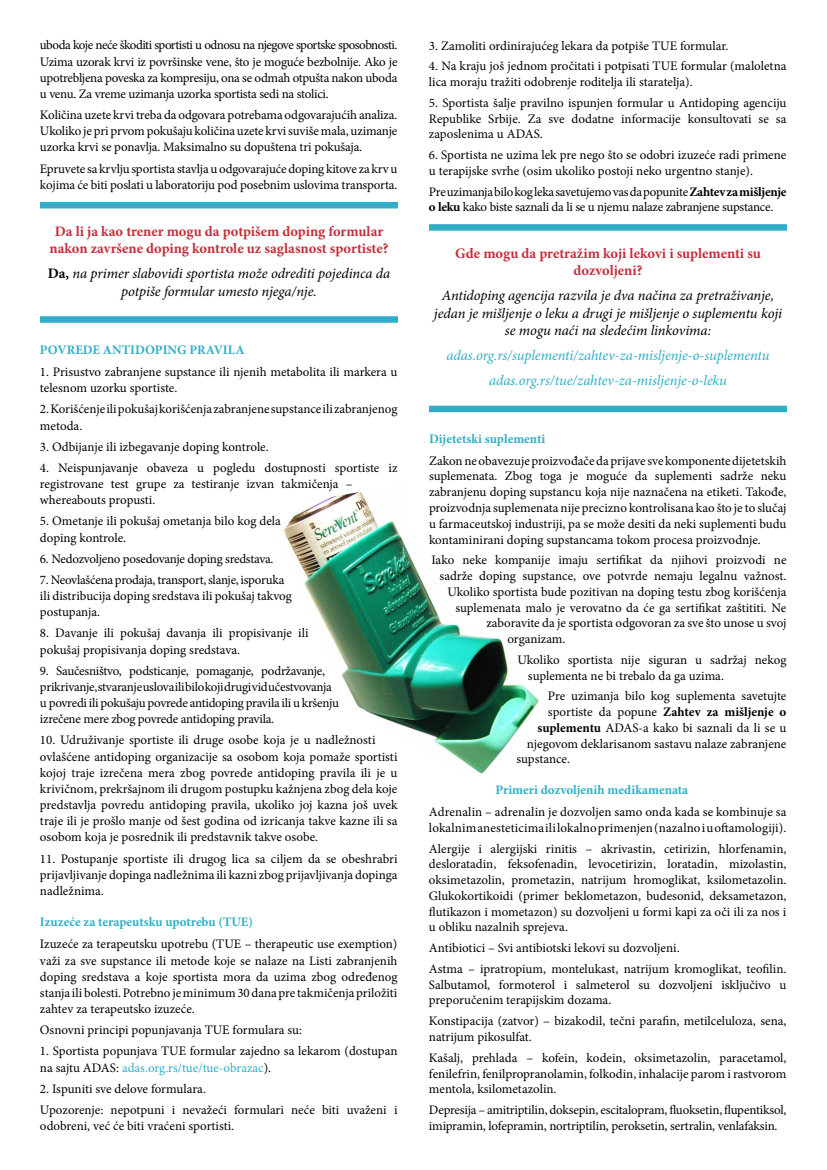
<style>
.page{position:relative;width:827px;height:1170px;background:#fff}
.page>*{position:absolute;margin:0;border:0;box-sizing:border-box;transform-origin:0 0}
.t1{font:italic 14.5px/17.4px "Minion Pro";letter-spacing:-.005em;color:#000;text-align:center}
.t2{font:700 14.5px/17.4px "Minion Pro";color:#c42e3b;text-align:center}
.t3{font:italic 14.5px/24.9px "Minion Pro";letter-spacing:-.005em;color:#30aec7;text-align:center}
.t4{font:13px/16.1px "Minion Pro";letter-spacing:-.005em;color:#000}
.t5{font:700 13px "Minion Pro";color:#30aec7}
.t6{font:700 13px "Minion Pro";color:#000}
.s1{font-weight:700;font-style:normal}
.s2{color:#30aec7}
.s3{font-weight:700}
.s4{font-weight:400}
</style>
<div class="page">
<div style="left:40px;top:202px;width:358px;height:6px;background:#30aec7"></div>
<div style="left:40px;top:316px;width:358px;height:7px;background:#30aec7"></div>
<div style="left:429px;top:224px;width:358px;height:7px;background:#30aec7"></div>
<div style="left:429px;top:406px;width:358px;height:6px;background:#30aec7"></div>
<img style="left:283px;top:492px;width:256px;height:282px">
<p class="t4" style="left:40px;top:37px;width:359px;text-align:justify">uboda koje neće škoditi sportisti u odnosu na njegove sportske sposobnosti.<br>Uzima uzorak krvi iz površinske vene, što je moguće bezbolnije. Ako je upotrebljena poveska za kompresiju, ona se odmah otpušta nakon uboda u venu. Za vreme uzimanja uzorka sportista sedi na stolici.</p>
<p class="t4" style="left:40px;top:107px;width:359px;text-align:justify">Količina uzete krvi treba da odgovara potrebama odgovarajućih analiza.<br>Ukoliko je pri prvom pokušaju količina uzete krvi suviše mala, uzimanje uzorka krvi se ponavlja. Maksimalno su dopuštena tri pokušaja.</p>
<p class="t4" style="left:40px;top:160px;width:359px">Epruvete sa krvlju sportista stavlja u odgovarajuće doping kitove za krv u kojima će biti poslati u laboratoriju pod posebnim uslovima transporta.</p>
<p class="t2" style="left:50px;top:222px;width:341px">Da li ja kao trener mogu da potpišem doping formular nakon završene doping kontrole uz saglasnost sportiste?</p>
<p class="t1" style="left:48px;top:265px;width:344px"><span class="s1">Da,</span> na primer slabovidi sportista može odrediti pojedinca da potpiše formular umesto njega/nje.</p>
<p class="t5" style="left:40px;top:340px;width:206px">POVREDE ANTIDOPING PRAVILA</p>
<p class="t4" style="left:40px;top:364px;width:359px">1. Prisustvo zabranjene supstance ili njenih metabolita ili markera u telesnom uzorku sportiste.</p>
<p class="t4" style="left:40px;top:401px;width:359px">2. Korišćenje ili pokušaj korišćenja zabranjene supstance ili zabranjenog metoda.</p>
<p class="t4" style="left:40px;top:438px;width:230px">3. Odbijanje ili izbegavanje doping kontrole.</p>
<p class="t4" style="left:40px;top:460px;width:359px">4. Neispunjavanje obaveza u pogledu dostupnosti sportiste iz registrovane test grupe za testiranje izvan takmičenja – whereabouts propusti.</p>
<p class="t4" style="left:40px;top:513px;width:242px">5. Ometanje ili pokušaj ometanja bilo kog dela doping kontrole.</p>
<p class="t4" style="left:40px;top:550px;width:235px">6. Nedozvoljeno posedovanje doping sredstava.</p>
<p class="t4" style="left:40px;top:572px;width:253px">7. Neovlašćena prodaja, transport, slanje, isporuka ili distribucija doping sredstava ili pokušaj takvog postupanja.</p>
<p class="t4" style="left:40px;top:625px;width:270px">8. Davanje ili pokušaj davanja ili propisivanje ili pokušaj propisivanja doping sredstava.</p>
<p class="t4" style="left:40px;top:662px;width:300px">9. Saučesništvo, podsticanje, pomaganje, podržavanje, prikrivanje, stvaranje uslova ili bilo koji drugi vid učestvovanja u povredi ili pokušaju povrede antidoping pravila ili u kršenju izrečene mere zbog povrede antidoping pravila.</p>
<p class="t4" style="left:40px;top:732px;width:359px">10. Udruživanje sportiste ili druge osobe koja je u nadležnosti ovlašćene antidoping organizacije sa osobom koja pomaže sportisti kojoj traje izrečena mera zbog povrede antidoping pravila ili je u krivičnom, prekršajnom ili drugom postupku kažnjena zbog dela koje predstavlja povredu antidoping pravila, ukoliko joj kazna još uvek traje ili je prošlo manje od šest godina od izricanja takve kazne ili sa osobom koja je posrednik ili predstavnik takve osobe.</p>
<p class="t4" style="left:40px;top:850px;width:359px;text-align:justify">11. Postupanje sportiste ili drugog lica sa ciljem da se obeshrabri prijavljivanje dopinga nadležnima ili kazni zbog prijavljivanja dopinga nadležnima.</p>
<p class="t5" style="left:40px;top:912px;width:215px">Izuzeće za terapeutsku upotrebu (TUE)</p>
<p class="t4" style="left:40px;top:936px;width:359px;text-align:justify">Izuzeće za terapeutsku upotrebu (TUE – therapeutic use exemption) važi za sve supstance ili metode koje se nalaze na Listi zabranjenih doping sredstava a koje sportista mora da uzima zbog određenog stanja ili bolesti. Potrebno je minimum 30 dana pre takmičenja priložiti zahtev za terapeutsko izuzeće.</p>
<p class="t4" style="left:40px;top:1022px;width:264px">Osnovni principi popunjavanja TUE formulara su:</p>
<p class="t4" style="left:40px;top:1043px;width:359px">1. Sportista popunjava TUE formular zajedno sa lekarom (dostupan na sajtu ADAS: <span class="s2">adas.org.rs/tue/tue-obrazac</span>).</p>
<p class="t4" style="left:40px;top:1078px;width:359px;line-height:21.1px">2. Ispuniti sve delove formulara.<br>Upozorenje: nepotpuni i nevažeći formulari neće biti uvaženi i</p>
<p class="t4" style="left:40px;top:1117px;width:196px">odobreni, već će biti vraćeni sportisti.</p>
<p class="t4" style="left:429px;top:37px;width:301px">3. Zamoliti ordinirajućeg lekara da potpiše TUE formular.</p>
<p class="t4" style="left:429px;top:58px;width:359px;line-height:15.8px">4. Na kraju još jednom pročitati i potpisati TUE formular (maloletna lica moraju tražiti odobrenje roditelja ili staratelja).</p>
<p class="t4" style="left:429px;top:95px;width:359px;line-height:15.8px;text-align:justify">5. Sportista šalje pravilno ispunjen formular u Antidoping agenciju Republike Srbije. Za sve dodatne informacije konsultovati se sa zaposlenima u ADAS.</p>
<p class="t4" style="left:429px;top:147px;width:359px;line-height:15.8px">6. Sportista ne uzima lek pre nego što se odobri izuzeće radi primene u terapijske svrhe (osim ukoliko postoji neko urgentno stanje).</p>
<p class="t4" style="left:429px;top:184px;width:359px;line-height:15.8px">Pre uzimanja bilo kog leka savetujemo vas da popunite <span class="s3">Zahtev za mišljenje o leku</span> kako biste saznali da li se u njemu nalaze zabranjene supstance.</p>
<p class="t2" style="left:455px;top:244px;width:307px">Gde mogu da pretražim koji lekovi i suplementi su dozvoljeni?</p>
<p class="t1" style="left:434px;top:287px;width:350px">Antidoping agencija razvila je dva načina za pretraživanje, jedan je mišljenje o leku a drugi je mišljenje o suplementu koji se mogu naći na sledećim linkovima:</p>
<p class="t3" style="left:446px;top:343px;width:325px">adas.org.rs/suplementi/zahtev-za-misljenje-o-suplementu adas.org.rs/tue/zahtev-za-misljenje-o-leku</p>
<p class="t5" style="left:429px;top:429px;width:118px">Dijetetski suplementi</p>
<p class="t4" style="left:429px;top:453px;width:359px;line-height:15.8px;text-align:justify">Zakon ne obavezuje proizvođače da prijave sve komponente dijetetskih suplemenata. Zbog toga je moguće da suplementi sadrže neku zabranjenu doping supstancu koja nije naznačena na etiketi. Takođe, proizvodnja suplemenata nije precizno kontrolisana kao što je to slučaj u farmaceutskoj industriji, pa se može desiti da neki suplementi budu kontaminirani doping supstancama tokom procesa proizvodnje.</p>
<p class="t4" style="left:431px;top:552px;width:357px">Iako neke kompanije imaju sertifikat da njihovi proizvodi ne</p>
<p class="t4" style="left:439px;top:568px;width:348px">sadrže doping supstance, ove potvrde nemaju legalnu važnost.</p>
<p class="t4" style="left:447px;top:583px;width:340px">Ukoliko sportista bude pozitivan na doping testu zbog korišćenja</p>
<p class="t4" style="left:455px;top:599px;width:332px">suplemenata malo je verovatno da će ga sertifikat zaštititi. Ne</p>
<p class="t4" style="left:486px;top:615px;width:302px">zaboravite da je sportista odgovoran za sve što unose u svoj</p>
<p class="t4" style="left:507px;top:631px;width:60px">organizam.</p>
<p class="t4" style="left:528px;top:652px;width:260px;line-height:15.8px;text-indent:-11px">Ukoliko sportista nije siguran u sadržaj nekog suplementa ne bi trebalo da ga uzima.</p>
<p class="t4" style="left:548px;top:688px;width:240px">Pre uzimanja bilo kog suplementa savetujte</p>
<p class="t6" style="left:548px;top:703px;width:240px"><span class="s4">sportiste da popune</span> Zahtev za mišljenje o</p>
<p class="t4" style="left:537px;top:719px;width:250px"><span class="s3">suplementu</span> ADAS-a kako bi saznali da li se u</p>
<p class="t4" style="left:527px;top:735px;width:261px">njegovom deklarisanom sastavu nalaze zabranjene</p>
<p class="t4" style="left:516px;top:751px;width:55px">supstance.</p>
<p class="t5" style="left:495px;top:781px;width:194px">Primeri dozvoljenih medikamenata</p>
<p class="t4" style="left:429px;top:804px;width:359px;line-height:15.8px">Adrenalin – adrenalin je dozvoljen samo onda kada se kombinuje sa lokalnim anesteticima ili lokalno primenjen (nazalno i u oftamologiji).</p>
<p class="t4" style="left:429px;top:840px;width:359px;line-height:15.8px;text-align:justify">Alergije i alergijski rinitis – akrivastin, cetirizin, hlorfenamin, desloratadin, feksofenadin, levocetirizin, loratadin, mizolastin, oksimetazolin, prometazin, natrijum hromoglikat, ksilometazolin.<br>Glukokortikoidi (primer beklometazon, budesonid, deksametazon, flutikazon i mometazon) su dozvoljeni u formi kapi za oči ili za nos i u obliku nazalnih sprejeva.</p>
<p class="t4" style="left:429px;top:937px;width:359px;line-height:20.8px">Antibiotici – Svi antibiotski lekovi su dozvoljeni.<br>Astma – ipratropium, montelukast, natrijum kromoglikat, teofilin.</p>
<p class="t4" style="left:429px;top:976px;width:359px;line-height:15.8px">Salbutamol, formoterol i salmeterol su dozvoljeni isključivo u preporučenim terapijskim dozama.</p>
<p class="t4" style="left:429px;top:1013px;width:359px;line-height:15.8px">Konstipacija (zatvor) – bizakodil, tečni parafin, metilceluloza, sena, natrijum pikosulfat.</p>
<p class="t4" style="left:429px;top:1049px;width:359px;line-height:15.8px;text-align:justify">Kašalj, prehlada – kofein, kodein, oksimetazolin, paracetamol, fenilefrin, fenilpropranolamin, folkodin, inhalacije parom i rastvorom mentola, ksilometazolin.</p>
<p class="t4" style="left:429px;top:1102px;width:359px;line-height:15.8px">Depresija – amitriptilin, doksepin, escitalopram, fluoksetin, flupentiksol, imipramin, lofepramin, nortriptilin, peroksetin, sertralin, venlafaksin.</p>
</div>
